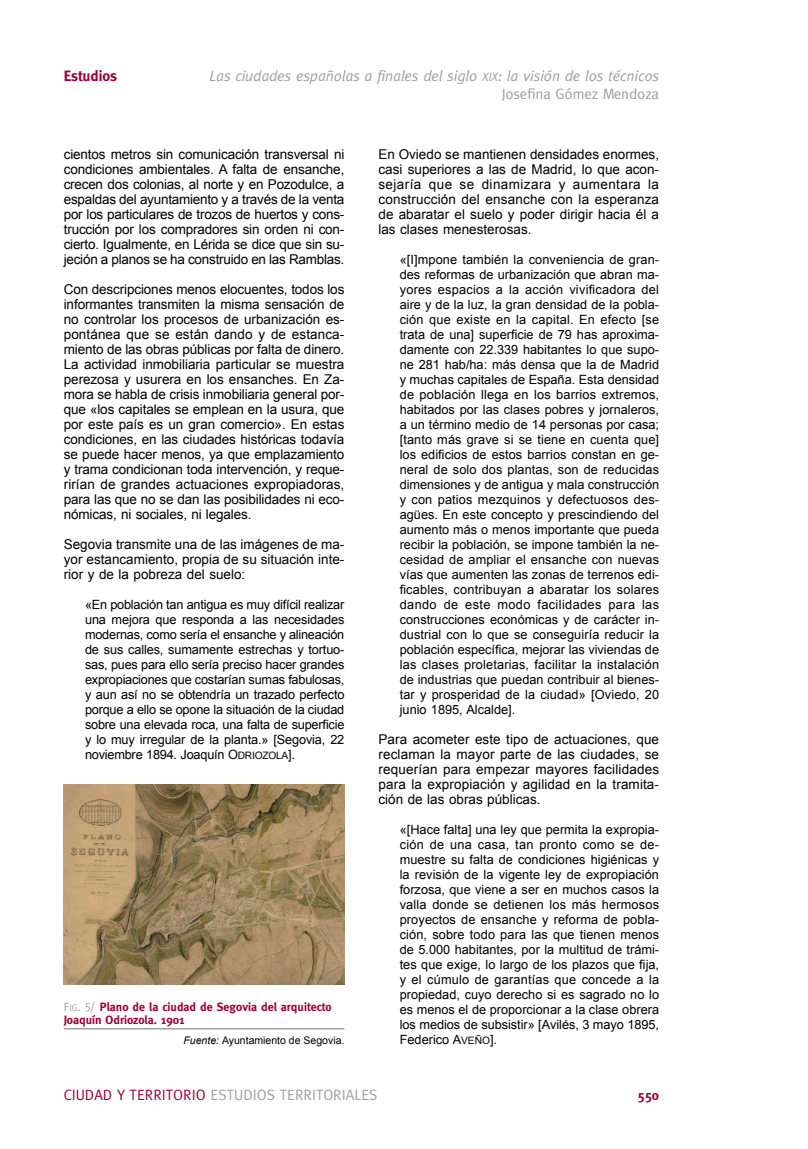
<style>
.page{position:relative;width:808px;height:1149px;background:#fff}
.page>*{position:absolute;margin:0;border:0;box-sizing:border-box;transform-origin:0 0}
.t1{font:italic 15px/18px "Meta";letter-spacing:-.01em;color:#9f9f9f;text-align:right}
.t2{font:15px "Meta";color:#9f9f9f}
.t3{font:700 15px "Meta";letter-spacing:-.005em;color:#9b0233}
.t4{font:13.5px/15px "Arial";color:#000;text-align:justify}
.t5{font:700 13.5px "Meta";color:#9b0233}
.t6{font:12.75px/15px "Arial";letter-spacing:-.005em;color:#000;text-align:justify}
.t7{font:700 12px/13.2px "Meta";color:#9b0233}
.t8{font:10.5px "Arial";color:#000}
.s1{font-size:12px}
.s2{font-style:normal}
.s3{font-size:10.2px}
.s4{font-family:"Meta Caps";font-weight:400;color:#9f9f9f}
.s5{font-family:"Meta Caps";font-weight:400;font-size:9.6px;color:#9f9f9f}
.s6{font-style:italic}
.s7{color:#9b0233}
</style>
<div class="page">
<hr style="left:64px;top:1027px;width:280px;height:2px;background:#9f9f9f">
<img style="left:64px;top:784px;width:280px;height:199px">
<p class="t3" style="left:64px;top:70px;width:55px">Estudios</p>
<p class="t1" style="left:209px;top:68px;width:451px">Las ciudades españolas a finales del siglo <span class="s1">XIX</span>: la visión de los técnicos<br><span class="s2">Josefina Gómez Mendoza</span></p>
<p class="t4" style="left:64px;top:146px;width:282px">cientos metros sin comunicación transversal ni condiciones ambientales. A falta de ensanche, crecen dos colonias, al norte y en Pozodulce, a espaldas del ayuntamiento y a través de la venta por los particulares de trozos de huertos y cons&shy;trucción por los compradores sin orden ni con&shy;cierto. Igualmente, en Lérida se dice que sin su&shy;jeción a planos se ha construido en las Ramblas.</p>
<p class="t4" style="left:64px;top:281px;width:282px">Con descripciones menos elocuentes, todos los informantes transmiten la misma sensación de no controlar los procesos de urbanización es&shy;pontánea que se están dando y de estanca&shy;miento de las obras públicas por falta de dinero.<br>La actividad inmobiliaria particular se muestra perezosa y usurera en los ensanches. En Za&shy;mora se habla de crisis inmobiliaria general por&shy;que «los capitales se emplean en la usura, que por este país es un gran comercio». En estas condiciones, en las ciudades históricas todavía se puede hacer menos, ya que emplazamiento y trama condicionan toda intervención, y reque&shy;rirían de grandes actuaciones expropiadoras, para las que no se dan las posibilidades ni eco&shy;nómicas, ni sociales, ni legales.</p>
<p class="t4" style="left:64px;top:536px;width:282px">Segovia transmite una de las imágenes de ma&shy;yor estancamiento, propia de su situación inte&shy;rior y de la pobreza del suelo:</p>
<p class="t6" style="left:85px;top:597px;width:261px">«En población tan antigua es muy difícil realizar una mejora que responda a las necesidades modernas, como sería el ensanche y alineación de sus calles, sumamente estrechas y tortuo&shy;sas, pues para ello sería preciso hacer grandes expropiaciones que costarían sumas fabulosas, y aun así no se obtendría un trazado perfecto porque a ello se opone la situación de la ciudad sobre una elevada roca, una falta de superficie y lo muy irregular de la planta.» [Segovia, 22 noviembre 1894. Joaquín O<span class="s3">DRIOZOLA</span>].</p>
<p class="t7" style="left:64px;top:1000px;width:269px"><span class="s4">F</span><span class="s5">IG</span><span class="s4">. 5/</span> Plano de la ciudad de Segovia del arquitecto<br>Joaquín Odriozola. 1901</p>
<p class="t8" style="left:183px;top:1033px;width:162px"><span class="s6">Fuente:</span> Ayuntamiento de Segovia.</p>
<p class="t4" style="left:378px;top:146px;width:282px">En Oviedo se mantienen densidades enormes, casi superiores a las de Madrid, lo que acon&shy;sejaría que se dinamizara y aumentara la construcción del ensanche con la esperanza de abaratar el suelo y poder dirigir hacia él a las clases menesterosas.</p>
<p class="t6" style="left:400px;top:252px;width:261px">«[I]mpone también la conveniencia de gran&shy;des reformas de urbanización que abran ma&shy;yores espacios a la acción vivificadora del aire y de la luz, la gran densidad de la pobla&shy;ción que existe en la capital. En efecto [se trata de una] superficie de 79 has aproxima&shy;damente con 22.339 habitantes lo que supo&shy;ne 281 hab/ha: más densa que la de Madrid y muchas capitales de España. Esta densidad de población llega en los barrios extremos, habitados por las clases pobres y jornaleros, a un término medio de 14 personas por casa; [tanto más grave si se tiene en cuenta que] los edificios de estos barrios constan en ge&shy;neral de solo dos plantas, son de reducidas dimensiones y de antigua y mala construcción y con patios mezquinos y defectuosos des&shy;agües. En este concepto y prescindiendo del aumento más o menos importante que pueda recibir la población, se impone también la ne&shy;cesidad de ampliar el ensanche con nuevas vías que aumenten las zonas de terrenos edi&shy;ficables, contribuyan a abaratar los solares dando de este modo facilidades para las construcciones económicas y de carácter in&shy;dustrial con lo que se conseguiría reducir la población específica, mejorar las viviendas de las clases proletarias, facilitar la instalación de industrias que puedan contribuir al bienes&shy;tar y prosperidad de la ciudad» [Oviedo, 20 junio 1895, Alcalde].</p>
<p class="t4" style="left:378px;top:731px;width:282px">Para acometer este tipo de actuaciones, que reclaman la mayor parte de las ciudades, se requerían para empezar mayores facilidades para la expropiación y agilidad en la tramita&shy;ción de las obras públicas.</p>
<p class="t6" style="left:400px;top:822px;width:261px">«[Hace falta] una ley que permita la expropia&shy;ción de una casa, tan pronto como se de&shy;muestre su falta de condiciones higiénicas y la revisión de la vigente ley de expropiación forzosa, que viene a ser en muchos casos la valla donde se detienen los más hermosos proyectos de ensanche y reforma de pobla&shy;ción, sobre todo para las que tienen menos de 5.000 habitantes, por la multitud de trámi&shy;tes que exige, lo largo de los plazos que fija, y el cúmulo de garantías que concede a la propiedad, cuyo derecho si es sagrado no lo es menos el de proporcionar a la clase obrera los medios de subsistir» [Avilés, 3 mayo 1895, Federico A<span class="s3">VEÑO</span>].</p>
<p class="t2" style="left:64px;top:1088px;width:315px"><span class="s7">CIUDAD Y TERRITORIO</span> ESTUDIOS TERRITORIALES</p>
<p class="t5" style="left:637px;top:1089px;width:23px">550</p>
</div>
